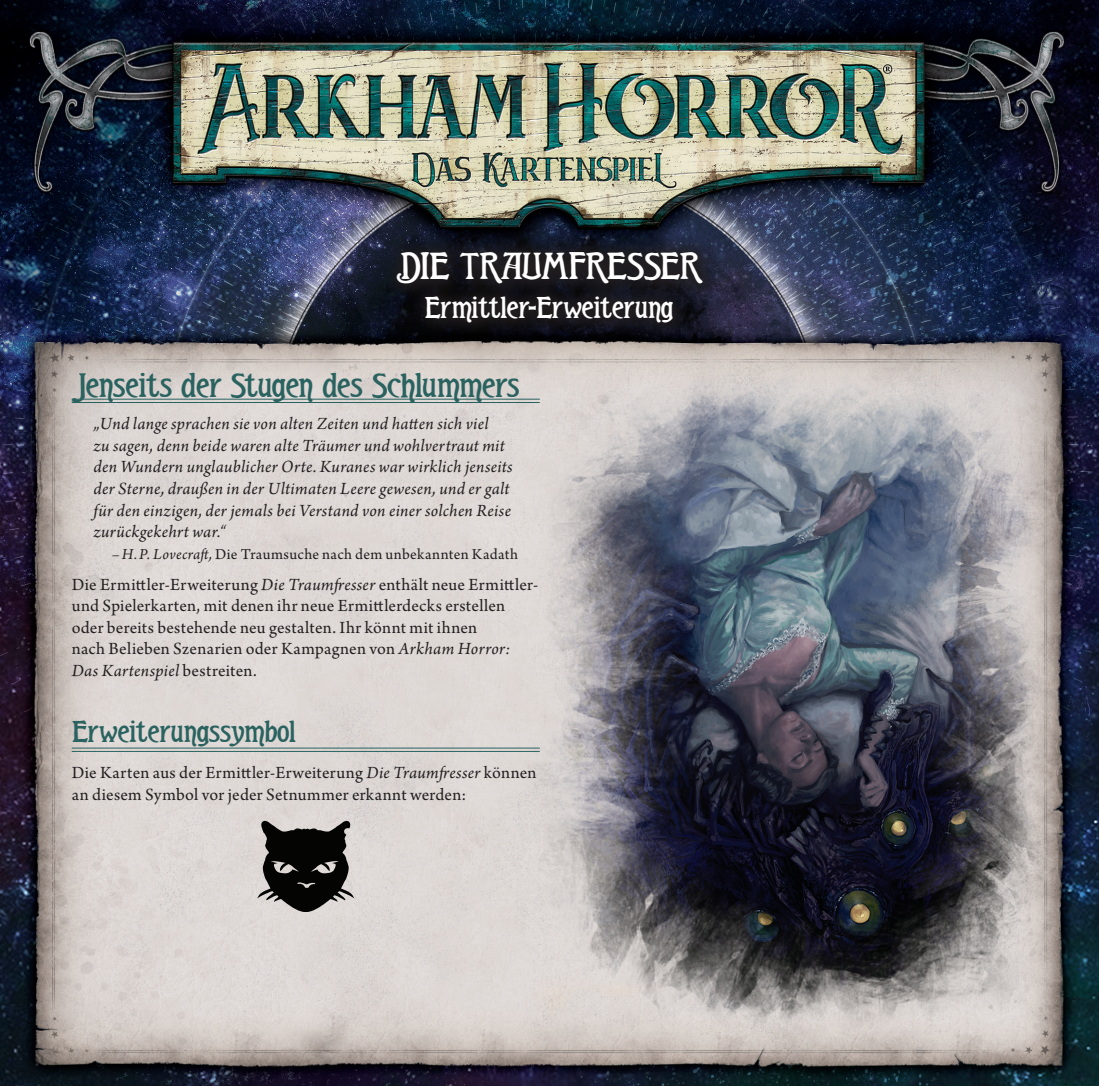
<style>
.page{position:relative;width:1099px;height:1086px;background:#fff}
.page>*{position:absolute;margin:0;border:0;box-sizing:border-box;transform-origin:0 0}
.t1{font:40px "Teutonic";letter-spacing:-.01em;color:#fff;scale:1.1 1}
.t2{font:36px "Teutonic";letter-spacing:-.015em;color:#29625f;scale:1.1 1}
.t3{font:32px "Teutonic";letter-spacing:-.015em;color:#fff;scale:1.1 1}
.t4{font:32px "Teutonic";letter-spacing:-.01em;color:#29625f;scale:1.1 1}
.t5{font:18px/21.6px "Arno Pro";letter-spacing:.015em;color:#231f20}
.t6{font:italic 18px/21.6px "Arno Pro";letter-spacing:.02em;color:#231f20}
.t7{font:16px "Arno Pro";letter-spacing:.02em;color:#231f20}
.s1{font-style:italic}
</style>
<div class="page">
<img style="left:0;top:0;width:1099px;height:1085px">
<img style="left:488px;top:360px;width:611px;height:673px">
<svg style="left:381px;top:235px;width:338px;height:103px;background:#16161d"></svg>
<hr style="left:72px;top:398px;width:468px;height:1px;background:#29625f">
<hr style="left:72px;top:402px;width:468px;height:1px;background:#29625f">
<hr style="left:72px;top:747px;width:468px;height:1px;background:#29625f">
<hr style="left:72px;top:750px;width:468px;height:1px;background:#29625f">
<svg style="left:257px;top:820px;width:97px;height:91px;background:#504f4d"></svg>
<h1 class="t1" style="left:397px;top:243px;width:278px">DIE TRAUMFRESSER</h1>
<h3 class="t3" style="left:424px;top:289px;width:228px">Ermittler-Erweiterung</h3>
<h2 class="t2" style="left:72px;top:364px;width:409px">Jenseits der Stugen des Schlummers</h2>
<p class="t6" style="left:93px;top:413px;width:421px">„Und lange sprachen sie von alten Zeiten und hatten sich viel<br>zu sagen, denn beide waren alte Träumer und wohlvertraut mit den Wundern unglaublicher Orte. Kuranes war wirklich jenseits der Sterne, draußen in der Ultimaten Leere gewesen, und er galt für den einzigen, der jemals bei Verstand von einer solchen Reise zurückgekehrt war.“</p>
<p class="t7" style="left:112px;top:545px;width:408px"><span class="s1">–H.P. Lovecraft,</span> Die Traumsuche nach dem unbekannten Kadath</p>
<p class="t5" style="left:72px;top:574px;width:468px">Die Ermittler-Erweiterung <span class="s1">Die Traumfresser</span> enthält neue Ermittler&shy;und Spielerkarten, mit denen ihr neue Ermittlerdecks erstellen oder bereits bestehende neu gestalten. Ihr könnt mit ihnen<br>nach Belieben Szenarien oder Kampagnen von <span class="s1">Arkham Horror:<br>Das Kartenspiel</span> bestreiten.</p>
<h3 class="t4" style="left:72px;top:712px;width:205px">Erweiterungssymbol</h3>
<p class="t5" style="left:72px;top:762px;width:466px">Die Karten aus der Ermittler-Erweiterung <span class="s1">Die Traumfresser</span> können an diesem Symbol vor jeder Setnummer erkannt werden:</p>
</div>
